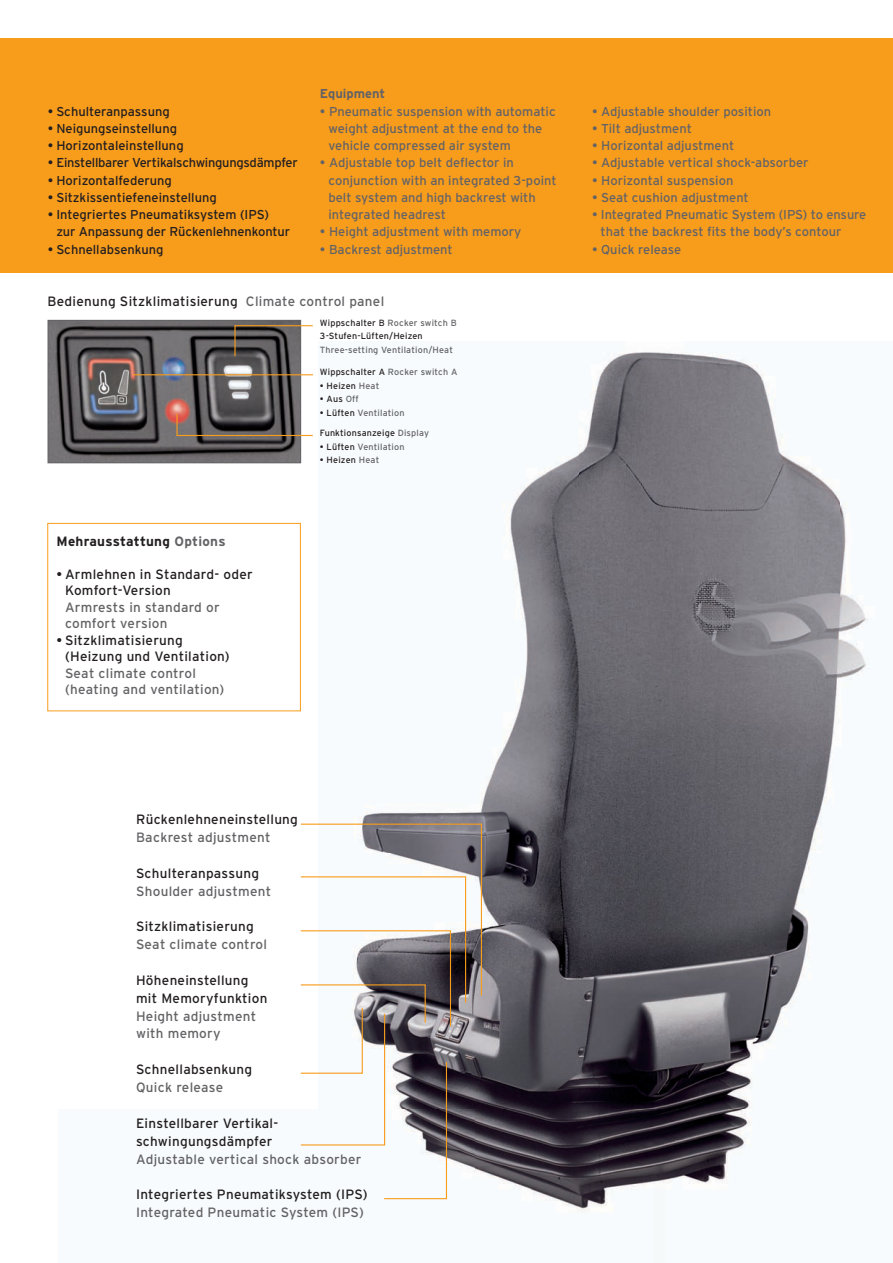
<style>
.page{position:relative;width:893px;height:1263px;background:#fff}
.page>*{position:absolute;margin:0;border:0;box-sizing:border-box;transform-origin:0 0}
.t1{font:13.5px/17.9px "Interstate";letter-spacing:.02em;color:#231f20}
.t2{font:13.5px/16.5px "Interstate";letter-spacing:.02em;color:#636366}
.t3{font:700 13.5px "Interstate";letter-spacing:.02em;color:#231f20}
.t4{font:12.9px/17.2px "Interstate";color:#636366}
.t5{font:12.9px/17.2px "Interstate";letter-spacing:-.005em;color:#231f20}
.t6{font:700 12.9px "Interstate";color:#636366}
.t7{font:9px/13.5px "Interstate";letter-spacing:.02em;color:#231f20}
.t8{font:9px "Interstate";letter-spacing:.02em;color:#636366}
.s1{color:#636366}
.s2{color:#231f20}
</style>
<div class="page">
<img style="left:59px;top:352px;width:810px;height:861px">
<div style="left:0;top:38px;width:893px;height:235px;background:#f89c1c"></div>
<img style="left:50px;top:322px;width:249px;height:139px">
<div style="left:48px;top:320px;width:253px;height:143px;border:1px solid #636366"></div>
<hr style="left:133px;top:374px;width:180px;height:1px;background:#f89c1c">
<svg style="left:176px;top:413px;width:138px;height:24px;background:#6a5f5a"></svg>
<svg style="left:234px;top:325px;width:80px;height:32px;background:#706a66"></svg>
<svg style="left:300px;top:823px;width:183px;height:377px"></svg>
<div style="left:48px;top:523px;width:252px;height:188px;background:#fff"></div>
<div style="left:47px;top:523px;width:254px;height:188px;border:1px solid #f89c1c"></div>
<p class="t5" style="left:48px;top:102px;width:123px">• Schulteranpassung</p>
<p class="t5" style="left:48px;top:120px;width:131px">• Neigungseinstellung</p>
<p class="t5" style="left:48px;top:137px;width:137px">• Horizontaleinstellung</p>
<p class="t5" style="left:48px;top:154px;width:251px">• Einstellbarer Vertikalschwingungsdämpfer</p>
<p class="t5" style="left:48px;top:171px;width:126px">• Horizontalfederung</p>
<p class="t5" style="left:48px;top:189px;width:170px">• Sitzkissentiefeneinstellung</p>
<p class="t5" style="left:56px;top:206px;width:235px;text-indent:-9px">• Integriertes Pneumatiksystem (IPS) zur Anpassung der Rückenlehnenkontur</p>
<p class="t5" style="left:48px;top:240px;width:117px">• Schnellabsenkung</p>
<p class="t6" style="left:320px;top:87px;width:67px">Equipment</p>
<p class="t4" style="left:328px;top:102px;width:229px;text-indent:-9px">• Pneumatic suspension with automatic weight adjustment at the end to the vehicle compressed air system</p>
<p class="t4" style="left:328px;top:154px;width:230px;text-indent:-9px">• Adjustable top belt deflector in conjunction with an integrated 3-point belt system and high backrest with integrated headrest</p>
<p class="t4" style="left:320px;top:223px;width:203px">• Height adjustment with memory</p>
<p class="t4" style="left:320px;top:240px;width:134px">• Backrest adjustment</p>
<p class="t1" style="left:48px;top:292px;width:338px">Bedienung Sitzklimatisierung <span class="s1">Climate control panel</span></p>
<p class="t7" style="left:320px;top:316px;width:138px">Wippschalter B <span class="s1">Rocker switch B<br></span>3-Stufen-Lüften/Heizen</p>
<p class="t8" style="left:320px;top:345px;width:135px">Three-setting Ventilation/Heat</p>
<p class="t3" style="left:57px;top:534px;width:171px">Mehrausstattung <span class="s1">Options</span></p>
<p class="t1" style="left:65px;top:566px;width:189px;line-height:16.5px;text-indent:-9px">• Armlehnen in Standard- oder<br>Komfort-Version</p>
<p class="t2" style="left:65px;top:599px;width:156px">Armrests in standard or comfort version</p>
<p class="t1" style="left:65px;top:632px;width:166px;line-height:16.5px;text-indent:-9px">• Sitzklimatisierung (Heizung und Ventilation)</p>
<p class="t2" style="left:65px;top:665px;width:161px">Seat climate control (heating and ventilation)</p>
<p class="t7" style="left:320px;top:365px;width:139px">Wippschalter A <span class="s1">Rocker switch A</span></p>
<p class="t7" style="left:320px;top:379px;width:61px">• Heizen <span class="s1">Heat</span></p>
<p class="t7" style="left:320px;top:392px;width:40px">• Aus <span class="s1">Off</span></p>
<p class="t8" style="left:320px;top:408px;width:86px"><span class="s2">• Lüften</span> Ventilation</p>
<p class="t7" style="left:320px;top:426px;width:111px">Funktionsanzeige <span class="s1">Display</span></p>
<p class="t8" style="left:320px;top:441px;width:86px"><span class="s2">• Lüften</span> Ventilation</p>
<p class="t7" style="left:320px;top:453px;width:61px">• Heizen <span class="s1">Heat</span></p>
<p class="t4" style="left:592px;top:102px;width:181px">• Adjustable shoulder position</p>
<p class="t4" style="left:592px;top:120px;width:101px">• Tilt adjustment</p>
<p class="t4" style="left:592px;top:137px;width:144px">• Horizontal adjustment</p>
<p class="t4" style="left:592px;top:154px;width:218px">• Adjustable vertical shock-absorber</p>
<p class="t4" style="left:592px;top:171px;width:143px">• Horizontal suspension</p>
<p class="t4" style="left:592px;top:189px;width:158px">• Seat cushion adjustment</p>
<p class="t4" style="left:601px;top:206px;width:267px;text-indent:-9px">• Integrated Pneumatic System (IPS) to ensure that the backrest fits the body’s contour</p>
<p class="t4" style="left:592px;top:240px;width:91px">• Quick release</p>
<p class="t1" style="left:136px;top:810px;width:163px">Rückenlehneneinstellung</p>
<p class="t2" style="left:136px;top:829px;width:136px">Backrest adjustment</p>
<p class="t1" style="left:136px;top:864px;width:125px">Schulteranpassung</p>
<p class="t2" style="left:136px;top:882px;width:137px">Shoulder adjustment</p>
<p class="t1" style="left:136px;top:917px;width:119px">Sitzklimatisierung</p>
<p class="t2" style="left:136px;top:936px;width:133px">Seat climate control</p>
<p class="t1" style="left:136px;top:971px;width:133px">Höheneinstellung mit Memoryfunktion</p>
<p class="t2" style="left:136px;top:1007px;width:122px;line-height:17.9px">Height adjustment with memory</p>
<p class="t1" style="left:136px;top:1060px;width:118px">Schnellabsenkung</p>
<p class="t2" style="left:136px;top:1079px;width:89px">Quick release</p>
<p class="t1" style="left:136px;top:1114px;width:144px">Einstellbarer Vertikal&shy;schwingungsdämpfer</p>
<p class="t2" style="left:136px;top:1150px;width:227px">Adjustable vertical shock absorber</p>
<p class="t1" style="left:136px;top:1185px;width:233px">Integriertes Pneumatiksystem (IPS)</p>
<p class="t2" style="left:136px;top:1204px;width:229px">Integrated Pneumatic System (IPS)</p>
</div>
